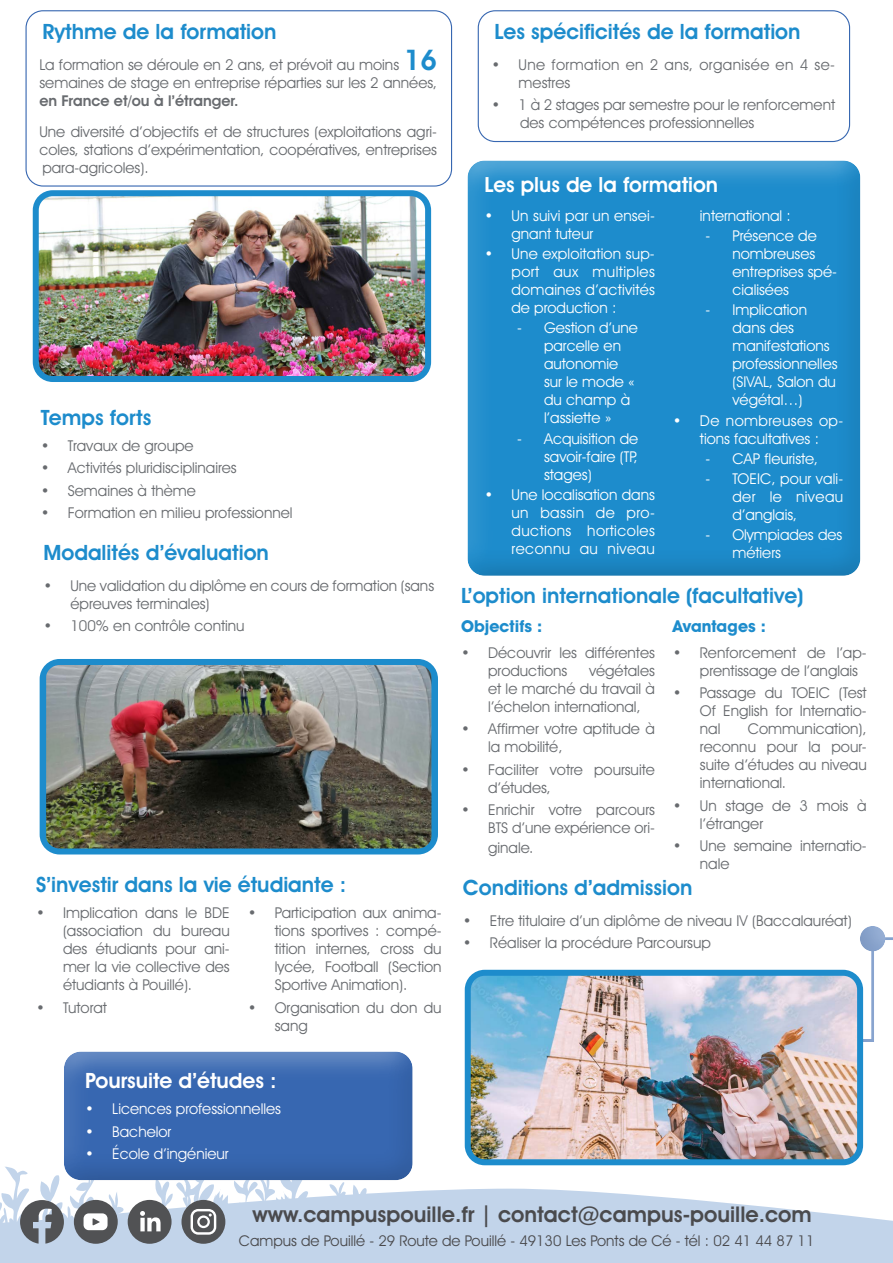
<style>
.page{position:relative;width:893px;height:1263px;background:#fff}
.page>*{position:absolute;margin:0;border:0;box-sizing:border-box;transform-origin:0 0}
.t1{font:600 21.75px "Avant Garde IT Cby BT";color:#4a4a4d}
.t2{font:600 21.15px "Avant Garde IT Cby BT";color:#1d8ccc}
.t3{font:600 21.15px "Avant Garde IT Cby BT";color:#fff}
.t4{font:600 21px "Avant Garde IT Cby BT";color:#fff}
.t5{font:700 16.5px "Avant Garde IT Cby BT";color:#1d8ccc}
.t6{font:15px/18px "Avant Garde IT Cby BT";color:#686b6f}
.t7{font:15px/18px "Avant Garde IT Cby BT";color:#fff}
.t8{font:15px/18px "Avant Garde IT Cby BT";letter-spacing:.03em;color:#686b6f}
.t9{font:600 15px "Avant Garde IT Cby BT";color:#686b6f}
.t10{font:14.85px "Avant Garde IT Cby BT";color:#4a4a4d}
.s1{font-weight:600;font-size:28.5px;color:#1d8ccc}
</style>
<div class="page">
<svg style="left:310px;top:1188px;width:583px;height:75px;background:#cad9ec"></svg>
<svg style="left:329px;top:1180px;width:41px;height:36px"></svg>
<svg style="left:0;top:1166px;width:310px;height:97px"></svg>
<div style="left:797px;top:929px;width:90px;height:126px;background:#000;opacity:.29"></div>
<div style="left:858px;top:911px;width:35px;height:53px;background:#000;opacity:.29"></div>
<img style="left:40px;top:197px;width:384px;height:178px">
<div style="left:33px;top:190px;width:398px;height:192px;border:6px solid #1d8ccc;border-radius:17px"></div>
<img style="left:47px;top:666px;width:384px;height:181px">
<div style="left:40px;top:659px;width:398px;height:195px;border:6px solid #1d8ccc;border-radius:17px"></div>
<img style="left:472px;top:973px;width:388px;height:185px">
<div style="left:465px;top:970px;width:398px;height:195px;border:6px solid #1d8ccc;border-radius:17px"></div>
<div style="left:478px;top:10px;width:372px;height:132px;border:1px solid #3767b1;border-radius:17px"></div>
<div style="left:26px;top:10px;width:426px;height:177px;border:1px solid #3767b1;border-radius:17px"></div>
<div style="left:51px;top:1041px;width:375px;height:139px;background:#000;opacity:.29"></div>
<div style="left:454px;top:150px;width:419px;height:426px;background:#000;opacity:.29"></div>
<h2 class="t2" style="left:42px;top:19px;width:236px">Rythme de la formation</h2>
<p class="t6" style="left:39px;top:55px;width:399px">La formation se déroule en 2 ans, et prévoit au moins <span class="s1">16 </span>semaines de stage en entreprise réparties sur les 2 années,</p>
<p class="t9" style="left:39px;top:92px;width:201px">en France et/ou à l’étranger.</p>
<p class="t6" style="left:39px;top:122px;width:399px;text-align:justify">Une diversité d’objectifs et de structures (exploitations agri&shy;coles, stations d’expérimentation, coopératives, entreprises para-agricoles).</p>
<h2 class="t2" style="left:41px;top:404px;width:112px">Temps forts</h2>
<p class="t6" style="left:41px;top:437px;width:154px">• Travaux de groupe</p>
<p class="t6" style="left:41px;top:459px;width:197px">• Activités pluridisciplinaires</p>
<p class="t6" style="left:41px;top:481px;width:157px">• Semaines à thème</p>
<p class="t6" style="left:41px;top:503px;width:253px">• Formation en milieu professionnel</p>
<h2 class="t2" style="left:43px;top:540px;width:227px">Modalités d’évaluation</h2>
<p class="t6" style="left:70px;top:577px;width:365px;text-indent:-27px">• Une validation du diplôme en cours de formation (sans épreuves terminales)</p>
<p class="t6" style="left:43px;top:617px;width:203px">• 100% en contrôle continu</p>
<h2 class="t2" style="left:36px;top:872px;width:312px">S’investir dans la vie étudiante :</h2>
<p class="t6" style="left:63px;top:904px;width:168px;text-align:justify;text-indent:-27px">• Implication dans le BDE (association du bureau des étudiants pour ani&shy;mer la vie collective des étudiants à Pouillé).</p>
<p class="t6" style="left:36px;top:998px;width:72px">• Tutorat</p>
<p class="t6" style="left:275px;top:904px;width:168px;text-align:justify;text-indent:-27px">• Participation aux anima&shy;tions sportives : compé&shy;tition internes, cross du lycée, Football (Section Sportive Animation).</p>
<p class="t6" style="left:275px;top:998px;width:168px;text-indent:-27px">• Organisation du don du sang</p>
<h2 class="t3" style="left:85px;top:1068px;width:193px">Poursuite d’études :</h2>
<p class="t7" style="left:85px;top:1100px;width:197px">• Licences professionnelles</p>
<p class="t7" style="left:85px;top:1122px;width:88px">• Bachelor</p>
<p class="t7" style="left:85px;top:1144px;width:145px">• École d’ingénieur</p>
<h2 class="t2" style="left:495px;top:19px;width:307px">Les spécificités de la formation</h2>
<p class="t8" style="left:519px;top:55px;width:318px;text-indent:-27px">• Une formation en 2 ans, organisée en 4 se&shy;mestres</p>
<p class="t6" style="left:520px;top:96px;width:316px;text-indent:-28px">• 1 à 2 stages par semestre pour le renforcement des compétences professionnelles</p>
<h3 class="t4" style="left:484px;top:172px;width:235px">Les plus de la formation</h3>
<p class="t7" style="left:511px;top:207px;width:145px;text-indent:-27px">• Un suivi par un ensei&shy;gnant tuteur</p>
<p class="t7" style="left:511px;top:245px;width:145px;text-align:justify;text-indent:-27px">• Une exploitation sup&shy;port aux multiples domaines d’activités de production :</p>
<p class="t7" style="left:544px;top:319px;width:95px;text-indent:-27px">- Gestion d’une parcelle en autonomie sur le mode « du champ à l’assiette »</p>
<p class="t7" style="left:544px;top:429px;width:96px;text-align:justify;text-indent:-27px">- Acquisition de savoir-faire (TP, stages)</p>
<p class="t7" style="left:511px;top:485px;width:145px;text-align:justify;text-indent:-27px">• Une localisation dans un bassin de pro&shy;ductions horticoles reconnu au niveau</p>
<p class="t7" style="left:700px;top:207px;width:92px">international :</p>
<p class="t7" style="left:732px;top:227px;width:106px;text-indent:-27px">- Présence de nombreuses entreprises spé&shy;cialisées</p>
<p class="t7" style="left:732px;top:301px;width:107px;text-indent:-27px">- Implication dans des manifestations professionnelles (SIVAL, Salon du végétal…)</p>
<p class="t7" style="left:673px;top:411px;width:172px;text-align:center">• De nombreuses op&shy;tions facultatives :</p>
<p class="t7" style="left:705px;top:449px;width:114px">- CAP fleuriste,</p>
<p class="t7" style="left:732px;top:469px;width:112px;text-align:justify;text-indent:-27px">- TOEIC, pour vali&shy;der le niveau d’anglais,</p>
<p class="t7" style="left:732px;top:525px;width:111px;text-indent:-27px">- Olympiades des métiers</p>
<h2 class="t2" style="left:461px;top:583px;width:344px">L’option internationale (facultative)</h2>
<p class="t5" style="left:461px;top:616px;width:83px">Objectifs :</p>
<p class="t6" style="left:488px;top:644px;width:168px;text-indent:-27px">• Découvrir les différentes productions</p>
<p class="t5" style="left:673px;top:616px;width:95px">Avantages :</p>
<p class="t6" style="left:700px;top:644px;width:168px;text-indent:-27px">• Renforcement de l’ap&shy;prentissage de l’anglais</p>
<p class="t6" style="left:700px;top:684px;width:168px;text-align:justify;text-indent:-27px">• Passage du TOEIC (Test Of English for Internatio&shy;nal</p>
<p class="t6" style="left:488px;top:662px;width:168px;text-align:justify;text-indent:101px">végétales et le marché du travail à l’échelon international,</p>
<p class="t6" style="left:488px;top:720px;width:168px;text-indent:-27px">• Affirmer votre aptitude à la mobilité,</p>
<p class="t6" style="left:488px;top:760px;width:168px;text-indent:-27px">• Faciliter votre poursuite d’études,</p>
<p class="t6" style="left:461px;top:800px;width:195px;text-align:right">• Enrichir votre parcours<br>BTS d’une expérience ori-</p>
<p class="t6" style="left:488px;top:838px;width:47px">ginale.</p>
<p class="t6" style="left:700px;top:720px;width:168px;text-align:justify;text-indent:48px">Communication), reconnu pour la pour&shy;suite d’études au niveau international.</p>
<p class="t6" style="left:700px;top:796px;width:168px;text-indent:-27px">• Un stage de 3 mois à l’étranger</p>
<p class="t6" style="left:700px;top:836px;width:168px;text-indent:-27px">• Une semaine internatio&shy;nale</p>
<h2 class="t2" style="left:463px;top:875px;width:231px">Conditions d’admission</h2>
<p class="t6" style="left:463px;top:911px;width:390px">• Etre titulaire d’un diplôme de niveau IV (Baccalauréat)</p>
<p class="t6" style="left:463px;top:934px;width:250px">• Réaliser la procédure Parcoursup</p>
<h1 class="t1" style="left:253px;top:1201px;width:561px">www.campuspouille.fr | contact@campus-pouille.com</h1>
<p class="t10" style="left:239px;top:1232px;width:577px">Campus de Pouillé - 29 Route de Pouillé - 49130 Les Ponts de Cé - tél : 02 41 44 87 11</p>
</div>
